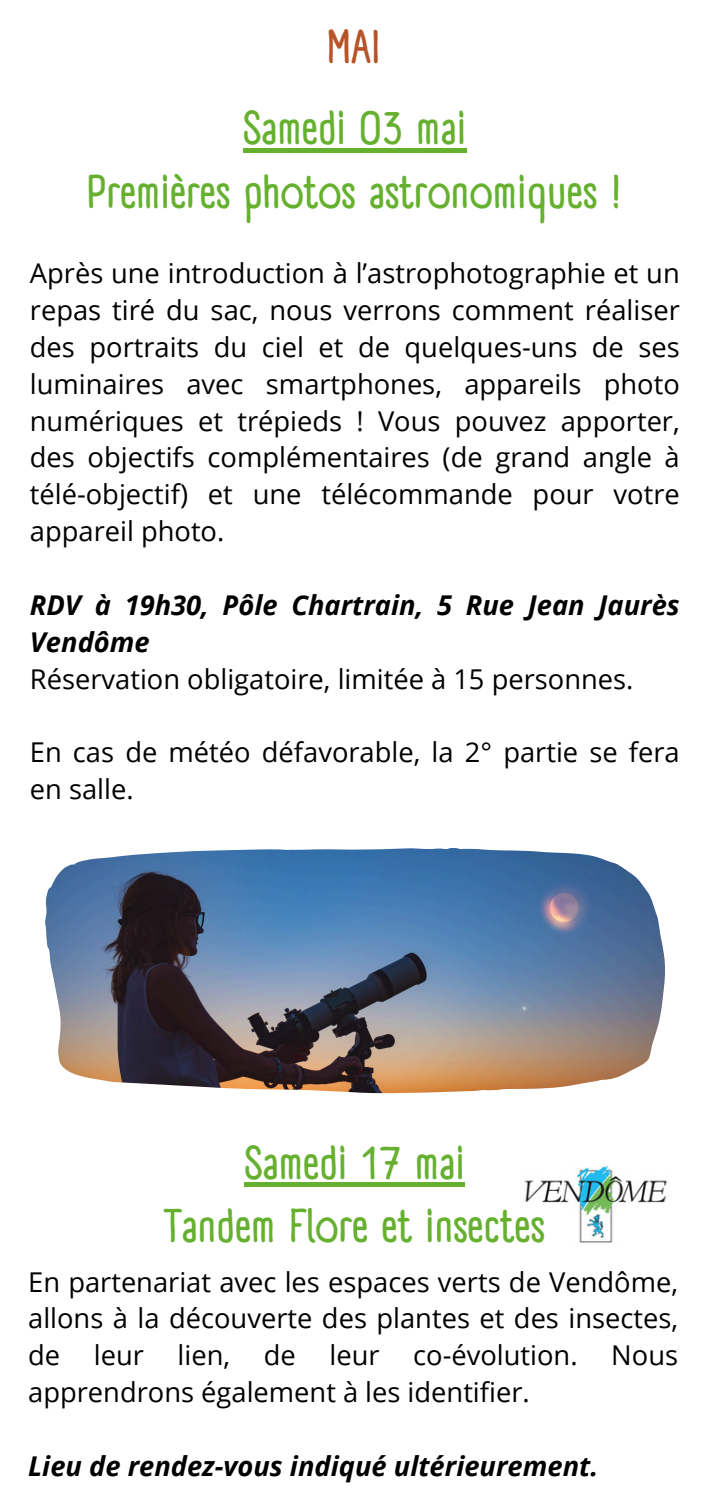
<style>
.page{position:relative;width:709px;height:1489px;background:#fff}
.page>*{position:absolute;margin:0;border:0;box-sizing:border-box;transform-origin:0 0}
.t1{font:700 46.5px/63.5px "A Day Without Sun Text";color:#66b02f;text-align:center}
.t2{font:700 46.5px "A Day Without Sun Text";color:#b75327}
.t3{font:27.25px/36.8px "Open Sans";color:#000;text-align:justify}
.t4{font:italic 700 27.25px/36.8px "Open Sans";color:#000}
</style>
<div class="page">
<img style="left:524px;top:1165px;width:143px;height:78px">
<hr style="left:244px;top:1183px;width:221px;height:4px;background:#66b02f">
<img style="left:45px;top:848px;width:619px;height:245px">
<div style="left:243px;top:148px;width:223px;height:5px;background:#66b02f"></div>
<p class="t2" style="left:327px;top:19px;width:56px">MAI</p>
<p class="t1" style="left:87px;top:97px;width:537px">Samedi 03 mai<br>Premières photos astronomiques !</p>
<p class="t3" style="left:30px;top:254px;width:651px">Après une introduction à l’astrophotographie et un repas tiré du sac, nous verrons comment réaliser des portraits du ciel et de quelques-uns de ses luminaires avec smartphones, appareils photo numériques et trépieds ! Vous pouvez apporter, des objectifs complémentaires (de grand angle à télé-objectif) et une télécommande pour votre appareil photo.</p>
<p class="t4" style="left:30px;top:586px;width:651px">RDV à 19h30, Pôle Chartrain, 5 Rue Jean Jaurès<br>Vendôme</p>
<p class="t3" style="left:30px;top:659px;width:605px">Réservation obligatoire, limitée à 15 personnes.</p>
<p class="t3" style="left:30px;top:733px;width:651px">En cas de météo défavorable, la 2° partie se fera en salle.</p>
<h1 class="t1" style="left:164px;top:1131px;width:382px">Samedi 17 mai<br>Tandem Flore et insectes</h1>
<h2 class="t3" style="left:28px;top:1262px;width:651px">En partenariat avec les espaces verts de Vendôme, allons à la découverte des plantes et des insectes, de leur lien, de leur co-évolution. Nous apprendrons également à les identifier.</h2>
<p class="t4" style="left:28px;top:1447px;width:571px">Lieu de rendez-vous indiqué ultérieurement.</p>
</div>
